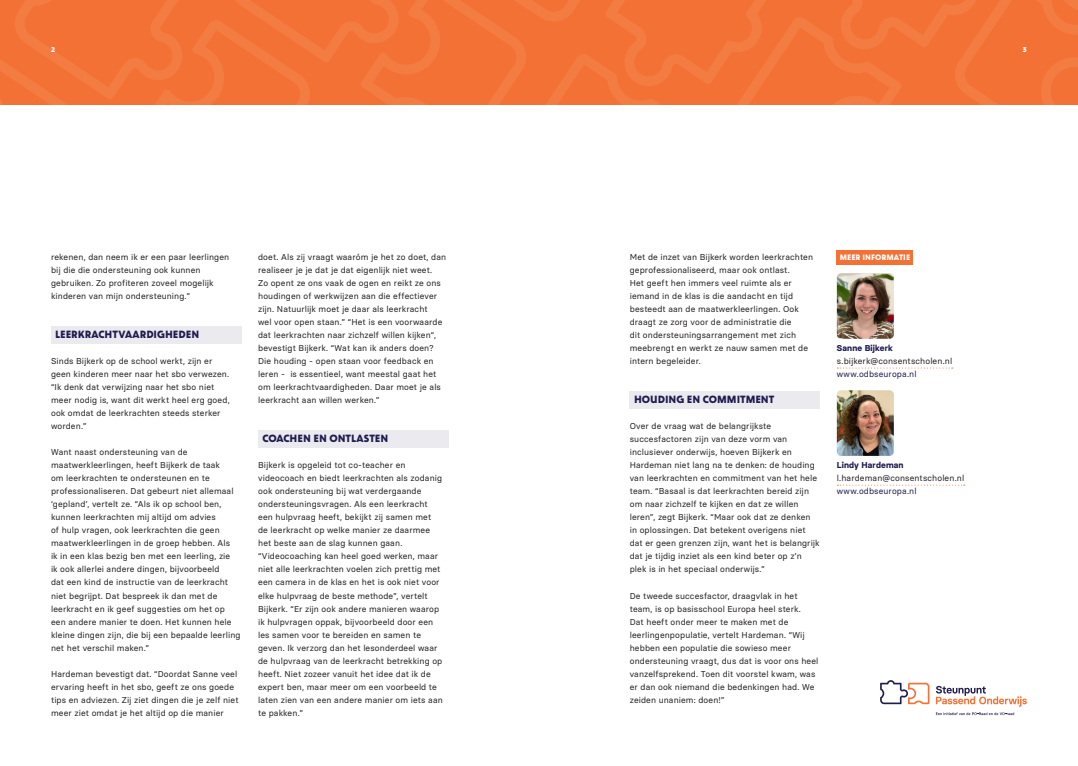
<style>
.page{position:relative;width:1078px;height:766px;background:#fff}
.page>*{position:absolute;margin:0;border:0;box-sizing:border-box;transform-origin:0 0}
.tussenkopje{font:700 12px "Oskar Two";color:#1f1c50}
.meer_informatie_kopje{font:700 9px "Oskar Two";letter-spacing:.005em;color:#fff}
.par{font:8.5px/13px "Basier Square";letter-spacing:.015em;color:#231f20}
.meer_info_e-mail{font:8.5px "Basier Square";letter-spacing:.015em;color:#231f20}
.meer_info_e-mail-2{font:8.5px "Basier Square";letter-spacing:.015em;color:#1f1c50}
.meer_info_naam{font:700 8.5px "Basier Square";letter-spacing:.025em;color:#1f1c50}
.t1{font:700 8px "Oskar Two";color:#fff}
</style>
<div class="page">
<div style="left:51px;top:326px;width:190px;height:17px;background:#eaeaef"></div>
<div style="left:258px;top:430px;width:190px;height:17px;background:#eaeaef"></div>
<svg style="left:935px;top:685px;width:91px;height:21px"></svg>
<svg style="left:880px;top:680px;width:49px;height:24px"></svg>
<svg style="left:935px;top:712px;width:78px;height:3px"></svg>
<svg style="left:0;top:0;width:1077px;height:281px"></svg>
<div style="left:629px;top:391px;width:190px;height:17px;background:#eaeaef"></div>
<div style="left:836px;top:250px;width:76px;height:15px;background:#f37134"></div>
<svg style="left:837px;top:367px;width:115px;height:1px"></svg>
<svg style="left:837px;top:484px;width:127px;height:1px"></svg>
<img style="left:836px;top:273px;width:57px;height:66px">
<img style="left:836px;top:390px;width:57px;height:66px">
<p class="t1" style="left:51px;top:45px;width:6px">2</p>
<p class="t1" style="left:1022px;top:45px;width:6px">3</p>
<p class="par" style="left:51px;top:250px;width:180px">rekenen, dan neem ik er een paar leerlingen bij die die ondersteuning ook kunnen gebruiken. Zo profiteren zoveel mogelijk kinderen van mijn ondersteuning.”</p>
<p class="tussenkopje" style="left:55px;top:327px;width:145px">LEERKRACHTVAARDIGHEDEN</p>
<p class="par" style="left:51px;top:354px;width:180px">Sinds Bijkerk op de school werkt, zijn er geen kinderen meer naar het sbo verwezen. “Ik denk dat verwijzing naar het sbo niet meer nodig is, want dit werkt heel erg goed, ook omdat de leerkrachten steeds sterker worden.”</p>
<p class="par" style="left:51px;top:445px;width:191px">Want naast ondersteuning van de maatwerkleerlingen, heeft Bijkerk de taak<br>om leerkrachten te ondersteunen en te professionaliseren. Dat gebeurt niet allemaal ‘gepland’, vertelt ze. “Als ik op school ben, kunnen leerkrachten mij altijd om advies<br>of hulp vragen, ook leerkrachten die geen maatwerkleerlingen in de groep hebben. Als<br>ik in een klas bezig ben met een leerling, zie<br>ik ook allerlei andere dingen, bijvoorbeeld<br>dat een kind de instructie van de leerkracht niet begrijpt. Dat bespreek ik dan met de leerkracht en ik geef suggesties om het op een andere manier te doen. Het kunnen hele kleine dingen zijn, die bij een bepaalde leerling net het verschil maken.”</p>
<p class="par" style="left:51px;top:666px;width:189px">Hardeman bevestigt dat. “Doordat Sanne veel ervaring heeft in het sbo, geeft ze ons goede tips en adviezen. Zij ziet dingen die je zelf niet meer ziet omdat je het altijd op die manier</p>
<p class="par" style="left:258px;top:250px;width:189px">doet. Als zij vraagt waaróm je het zo doet, dan realiseer je je dat je dat eigenlijk niet weet.<br>Zo opent ze ons vaak de ogen en reikt ze ons houdingen of werkwijzen aan die effectiever zijn. Natuurlijk moet je daar als leerkracht<br>wel voor open staan.” “Het is een voorwaarde dat leerkrachten naar zichzelf willen kijken“, bevestigt Bijkerk. “Wat kan ik anders doen?<br>Die houding - open staan voor feedback en leren - is essentieel, want meestal gaat het om leerkrachtvaardigheden. Daar moet je als leerkracht aan willen werken.”</p>
<p class="tussenkopje" style="left:262px;top:431px;width:127px">COACHEN EN ONTLASTEN</p>
<p class="par" style="left:258px;top:458px;width:186px">Bijkerk is opgeleid tot co-teacher en videocoach en biedt leerkrachten als zodanig ook ondersteuning bij wat verdergaande ondersteuningsvragen. Als een leerkracht een hulpvraag heeft, bekijkt zij samen met de leerkracht op welke manier ze daarmee het beste aan de slag kunnen gaan. “Videocoaching kan heel goed werken, maar niet alle leerkrachten voelen zich prettig met een camera in de klas en het is ook niet voor elke hulpvraag de beste methode”, vertelt Bijkerk. “Er zijn ook andere manieren waarop ik hulpvragen oppak, bijvoorbeeld door een les samen voor te bereiden en samen te geven. Ik verzorg dan het lesonderdeel waar de hulpvraag van de leerkracht betrekking op heeft. Niet zozeer vanuit het idee dat ik de expert ben, maar meer om een voorbeeld te laten zien van een andere manier om iets aan te pakken.”</p>
<p class="par" style="left:629px;top:250px;width:185px">Met de inzet van Bijkerk worden leerkrachten geprofessionaliseerd, maar ook ontlast.<br>Het geeft hen immers veel ruimte als er iemand in de klas is die aandacht en tijd besteedt aan de maatwerkleerlingen. Ook draagt ze zorg voor de administratie die<br>dit ondersteuningsarrangement met zich meebrengt en werkt ze nauw samen met de intern begeleider.</p>
<p class="tussenkopje" style="left:634px;top:392px;width:142px">HOUDING EN COMMITMENT</p>
<p class="par" style="left:629px;top:419px;width:191px">Over de vraag wat de belangrijkste succesfactoren zijn van deze vorm van inclusiever onderwijs, hoeven Bijkerk en Hardeman niet lang na te denken: de houding van leerkrachten en commitment van het hele team. “Basaal is dat leerkrachten bereid zijn om naar zichzelf te kijken en dat ze willen leren”, zegt Bijkerk. “Maar ook dat ze denken in oplossingen. Dat betekent overigens niet dat er geen grenzen zijn, want het is belangrijk dat je tijdig inziet als een kind beter op z’n plek is in het speciaal onderwijs.”</p>
<p class="par" style="left:629px;top:588px;width:190px">De tweede succesfactor, draagvlak in het team, is op basisschool Europa heel sterk.<br>Dat heeft onder meer te maken met de leerlingenpopulatie, vertelt Hardeman. “Wij hebben een populatie die sowieso meer ondersteuning vraagt, dus dat is voor ons heel vanzelfsprekend. Toen dit voorstel kwam, was er dan ook niemand die bedenkingen had. We zeiden unaniem: doen!”</p>
<p class="meer_informatie_kopje" style="left:839px;top:252px;width:72px">MEER INFORMATIE</p>
<p class="meer_info_naam" style="left:836px;top:343px;width:57px">Sanne Bijkerk</p>
<p class="meer_info_e-mail" style="left:836px;top:356px;width:117px">s.bijkerk@consentscholen.nl</p>
<p class="meer_info_e-mail-2" style="left:836px;top:369px;width:81px">www.odbseuropa.nl</p>
<p class="meer_info_naam" style="left:836px;top:460px;width:68px">Lindy Hardeman</p>
<p class="meer_info_e-mail" style="left:836px;top:473px;width:129px">l.hardeman@consentscholen.nl</p>
<p class="meer_info_e-mail-2" style="left:836px;top:486px;width:81px">www.odbseuropa.nl</p>
</div>
